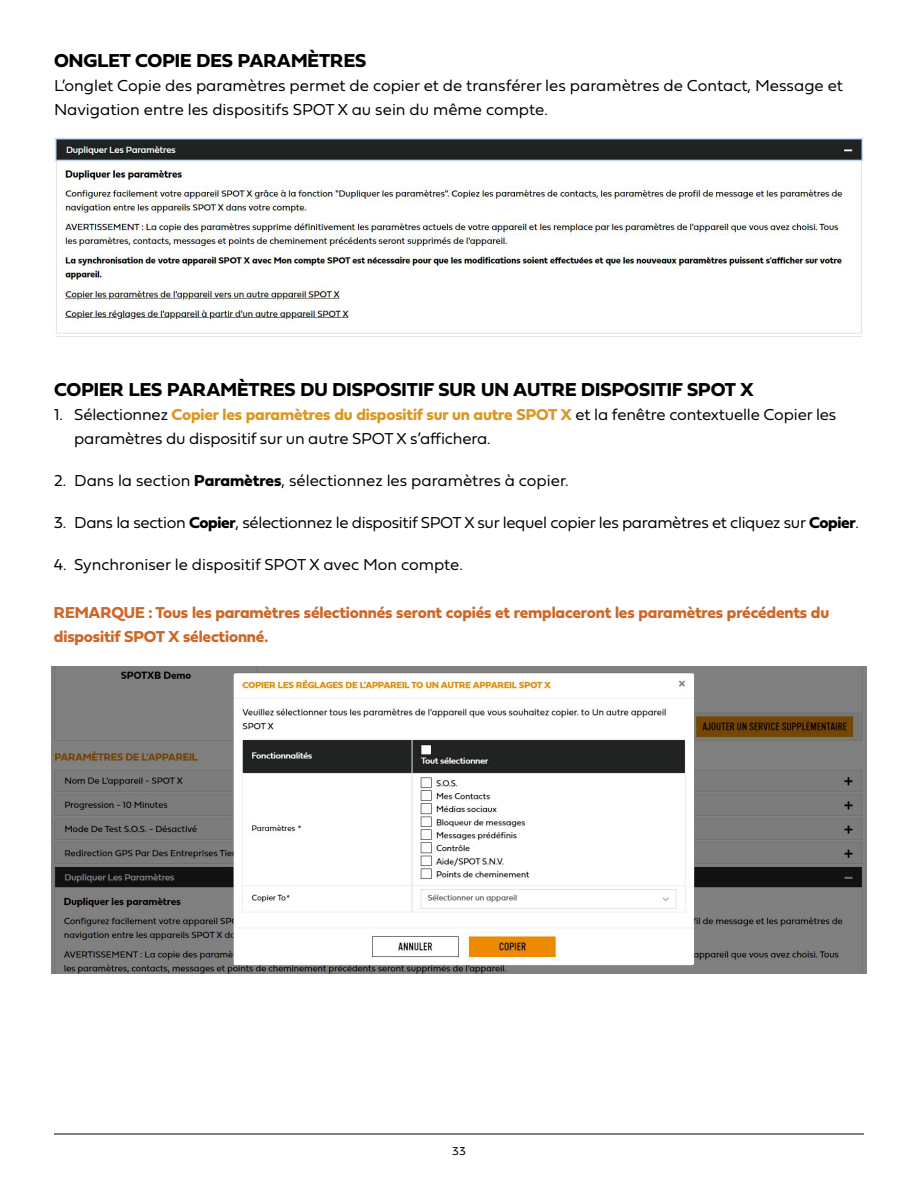
<style>
.page{position:relative;width:918px;height:1188px;background:#fff}
.page>*{position:absolute;margin:0;border:0;box-sizing:border-box;transform-origin:0 0}
.t1{font:19.5px "Fieldwork Geo Bold";color:#000}
.t2{font:16.5px/24px "Fieldwork Geo Light";letter-spacing:-.01em;color:#000}
.t3{font:16.5px/24px "Fieldwork Geo Bold";letter-spacing:-.01em;color:#cd6727}
.t4{font:12px "Fieldwork Geo Light";color:#000}
.s1{font-family:"Fieldwork Geo Bold";color:#da9823}
.s2{font-family:"Fieldwork Geo Bold"}
</style>
<div class="page">
<hr style="left:54px;top:1134px;width:810px;height:1px;background:#000">
<img style="left:53px;top:138px;width:811px;height:199px">
<img style="left:51px;top:666px;width:816px;height:307px">
<p class="t1" style="left:54px;top:46px;width:314px">ONGLET COPIE DES PARAMÈTRES</p>
<p class="t2" style="left:54px;top:73px;width:790px">L’onglet Copie des paramètres permet de copier et de transférer les paramètres de Contact, Message et<br>Navigation entre les dispositifs SPOT X au sein du même compte.</p>
<p class="t1" style="left:54px;top:374px;width:701px">COPIER LES PARAMÈTRES DU DISPOSITIF SUR UN AUTRE DISPOSITIF SPOT X</p>
<p class="t2" style="left:74px;top:402px;width:764px;text-indent:-20px">1. Sélectionnez <span class="s1">Copier les paramètres du dispositif sur un autre SPOT X</span> et la fenêtre contextuelle Copier les paramètres du dispositif sur un autre SPOT X s’affichera.</p>
<p class="t2" style="left:54px;top:468px;width:516px">2. Dans la section <span class="s2">Paramètres</span>, sélectionnez les paramètres à copier.</p>
<p class="t2" style="left:54px;top:510px;width:806px">3. Dans la section <span class="s2">Copier</span>, sélectionnez le dispositif SPOT X sur lequel copier les paramètres et cliquez sur <span class="s2">Copier</span>.</p>
<p class="t2" style="left:54px;top:552px;width:410px">4. Synchroniser le dispositif SPOT X avec Mon compte.</p>
<p class="t3" style="left:54px;top:600px;width:777px">REMARQUE : Tous les paramètres sélectionnés seront copiés et remplaceront les paramètres précédents du dispositif SPOT X sélectionné.</p>
<p class="t4" style="left:452px;top:1142px;width:15px">33</p>
</div>
